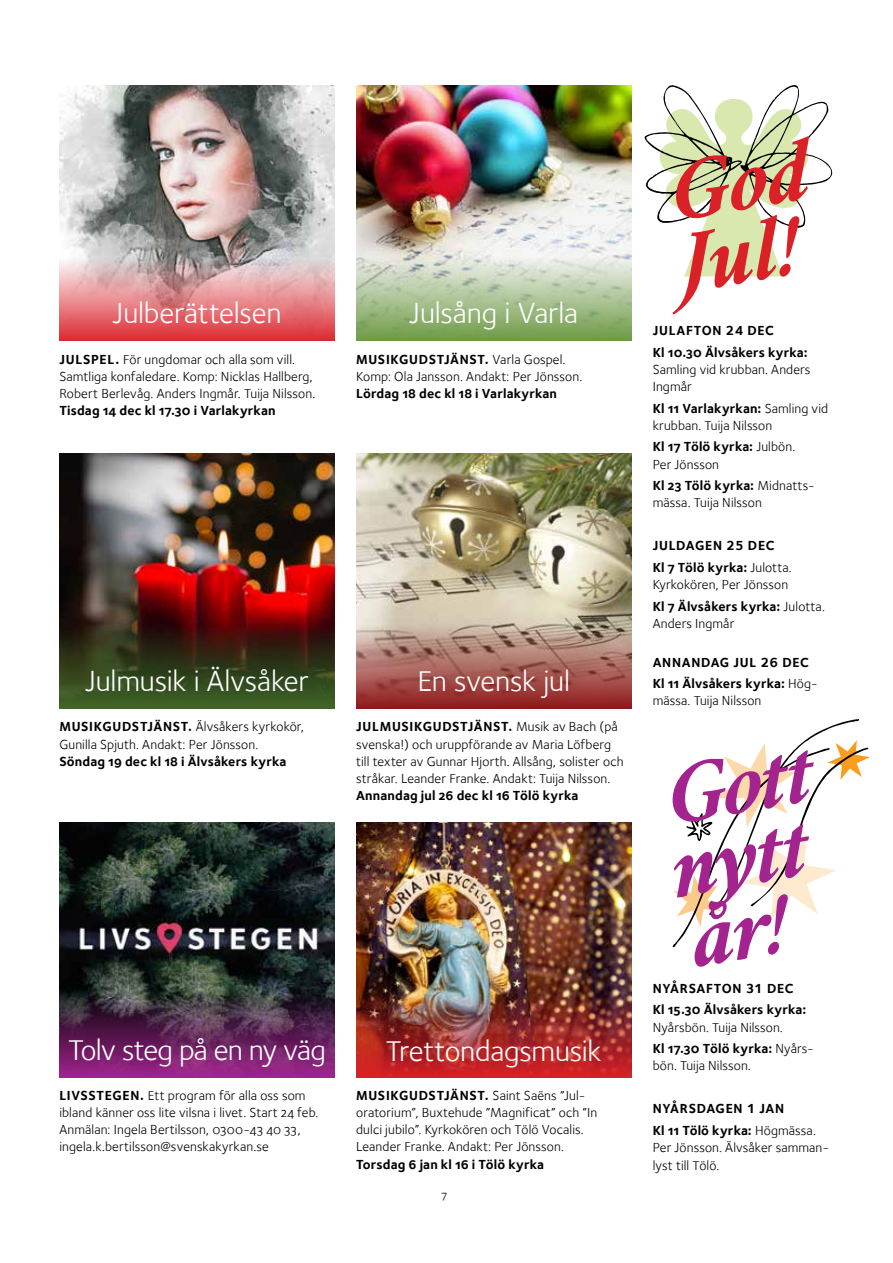
<style>
.page{position:relative;width:893px;height:1263px;background:#fff}
.page>*{position:absolute;margin:0;border:0;box-sizing:border-box;transform-origin:0 0}
.t1{font:italic 700 90px/72px "Crimson Svk 2.0";color:#a3238f}
.t2{font:italic 700 90px/72px "Crimson Svk 2.0";color:#da2128}
.t3{font:30px "Foundry Sterling Book OSF";letter-spacing:-.01em;color:#fff}
.t4{font:13.5px/17.2px "Foundry Sterling Book OSF";letter-spacing:.01em;color:#000}
.t5{font:13.5px "Foundry Sterling Bold OSF";letter-spacing:.015em;color:#000}
.t6{font:13.5px "Foundry Sterling Bold OSF";letter-spacing:.05em;color:#000}
.t7{font:700 13.5px "Foundry Sterling";letter-spacing:.05em;color:#000}
.t8{font:12px "Foundry Sterling Book OSF";color:#000}
.s1{font-family:"Foundry Sterling Bold OSF"}
.s2{font-family:"Foundry Sterling Book OSF"}
</style>
<div class="page">
<svg style="left:644px;top:85px;width:189px;height:191px"></svg>
<img style="left:356px;top:86px;width:275px;height:255px">
<img style="left:356px;top:454px;width:275px;height:255px">
<img style="left:60px;top:86px;width:275px;height:255px">
<img style="left:60px;top:454px;width:275px;height:255px">
<img style="left:60px;top:822px;width:275px;height:255px">
<img style="left:356px;top:822px;width:275px;height:255px">
<svg style="left:673px;top:719px;width:197px;height:229px"></svg>
<h2 class="t3" style="left:113px;top:296px;width:170px">Julberättelsen</h2>
<p class="t4" style="left:59px;top:350px;width:257px"><span class="s1">JULSPEL.</span> För ungdomar och alla som vill.<br>Samtliga konfaledare. Komp: Nicklas Hallberg,<br>Robert Berlevåg. Anders Ingmår. Tuija Nilsson.</p>
<p class="t5" style="left:59px;top:403px;width:218px">Tisdag 14 dec kl 17.30 i Varlakyrkan</p>
<h2 class="t3" style="left:409px;top:296px;width:170px">Julsång i Varla</h2>
<p class="t6" style="left:356px;top:351px;width:211px">MUSIKGUDSTJÄNST. <span class="s2">Varla Gospel.</span></p>
<p class="t4" style="left:356px;top:368px;width:228px">Komp: Ola Jansson. Andakt: Per Jönsson.</p>
<p class="t5" style="left:356px;top:386px;width:202px">Lördag 18 dec kl 18 i Varlakyrkan</p>
<h2 class="t3" style="left:85px;top:664px;width:226px">Julmusik i Älvsåker</h2>
<h2 class="t3" style="left:417px;top:664px;width:154px">En svensk jul</h2>
<h1 class="t2" style="left:657px;top:154px;width:144px;rotate:-10deg">God<br>Jul!</h1>
<p class="t7" style="left:653px;top:322px;width:123px">JULAFTON 24 DEC</p>
<p class="t5" style="left:653px;top:344px;width:156px">Kl 10.30 Älvsåkers kyrka:</p>
<p class="t4" style="left:653px;top:361px;width:159px">Samling vid krubban. Anders<br>Ingmår</p>
<p class="t5" style="left:653px;top:400px;width:177px">Kl 11 Varlakyrkan: <span class="s2">Samling vid</span></p>
<p class="t4" style="left:653px;top:417px;width:121px">krubban. Tuija Nilsson</p>
<p class="t5" style="left:653px;top:439px;width:144px">Kl 17 Tölö kyrka: <span class="s2">Julbön.</span></p>
<p class="t4" style="left:653px;top:455px;width:68px">Per Jönsson</p>
<p class="t5" style="left:653px;top:477px;width:164px">Kl 23 Tölö kyrka: <span class="s2">Midnatts-</span></p>
<p class="t4" style="left:653px;top:494px;width:111px">mässa. Tuija Nilsson</p>
<p class="t7" style="left:653px;top:538px;width:123px">JULDAGEN 25 DEC</p>
<p class="t5" style="left:653px;top:559px;width:141px">Kl 7 Tölö kyrka: <span class="s2">Julotta.</span></p>
<p class="t4" style="left:653px;top:576px;width:137px">Kyrkokören, Per Jönsson</p>
<p class="t5" style="left:653px;top:598px;width:174px">Kl 7 Älvsåkers kyrka: <span class="s2">Julotta.</span></p>
<p class="t4" style="left:653px;top:615px;width:83px">Anders Ingmår</p>
<p class="t7" style="left:653px;top:654px;width:158px">ANNANDAG JUL 26 DEC</p>
<p class="t5" style="left:653px;top:676px;width:166px">Kl 11 Älvsåkers kyrka: <span class="s2">Hög-</span></p>
<p class="t4" style="left:653px;top:692px;width:110px">mässa. Tuija Nilsson</p>
<p class="t4" style="left:59px;top:718px;width:246px"><span class="s1">MUSIKGUDSTJÄNST.</span> Älvsåkers kyrkokör,<br>Gunilla Spjuth. Andakt: Per Jönsson.</p>
<p class="t5" style="left:59px;top:753px;width:228px">Söndag 19 dec kl 18 i Älvsåkers kyrka</p>
<p class="t6" style="left:356px;top:719px;width:263px">JULMUSIKGUDSTJÄNST. <span class="s2">Musik av Bach (på</span></p>
<p class="t4" style="left:356px;top:735px;width:269px">svenska!) och uruppförande av Maria Löfberg till texter av Gunnar Hjorth. Allsång, solister och stråkar. Leander Franke. Andakt: Tuija Nilsson.</p>
<p class="t5" style="left:356px;top:788px;width:224px">Annandag jul 26 dec kl 16 Tölö kyrka</p>
<h1 class="t1" style="left:648px;top:759px;width:157px;rotate:-10deg">Gott nytt år!</h1>
<h2 class="t3" style="left:68px;top:1032px;width:259px">Tolv steg på en ny väg</h2>
<p class="t4" style="left:59px;top:1086px;width:261px"><span class="s1">LIVSSTEGEN.</span> Ett program för alla oss som ibland känner oss lite vilsna i livet. Start 24 feb.<br>Anmälan: Ingela Bertilsson, 0300-43 40 33, ingela.k.bertilsson@svenskakyrkan.se</p>
<h2 class="t3" style="left:386px;top:1033px;width:217px">Trettondagsmusik</h2>
<p class="t6" style="left:356px;top:1087px;width:228px">MUSIKGUDSTJÄNST. <span class="s2">Saint Saëns ”Jul-</span></p>
<p class="t4" style="left:356px;top:1104px;width:243px">oratorium”, Buxtehude ”Magnificat” och ”In dulci jubilo”. Kyrkokören och Tölö Vocalis.<br>Leander Franke. Andakt: Per Jönsson.</p>
<p class="t5" style="left:356px;top:1156px;width:189px">Torsdag 6 jan kl 16 i Tölö kyrka</p>
<p class="t7" style="left:653px;top:980px;width:142px">NYÅRSAFTON 31 DEC</p>
<p class="t5" style="left:653px;top:1002px;width:155px">Kl 15.30 Älvsåkers kyrka:</p>
<p class="t4" style="left:653px;top:1018px;width:132px">Nyårsbön. Tuija Nilsson.</p>
<p class="t5" style="left:653px;top:1040px;width:163px">Kl 17.30 Tölö kyrka: <span class="s2">Nyårs-</span></p>
<p class="t4" style="left:653px;top:1057px;width:100px">bön. Tuija Nilsson.</p>
<p class="t7" style="left:653px;top:1101px;width:133px">NYÅRSDAGEN 1 JAN</p>
<p class="t5" style="left:653px;top:1122px;width:165px">Kl 11 Tölö kyrka: <span class="s2">Högmässa.</span></p>
<p class="t4" style="left:653px;top:1139px;width:178px">Per Jönsson. Älvsåker samman&shy;lyst till Tölö.</p>
<p class="t8" style="left:442px;top:1188px;width:7px">7</p>
</div>
